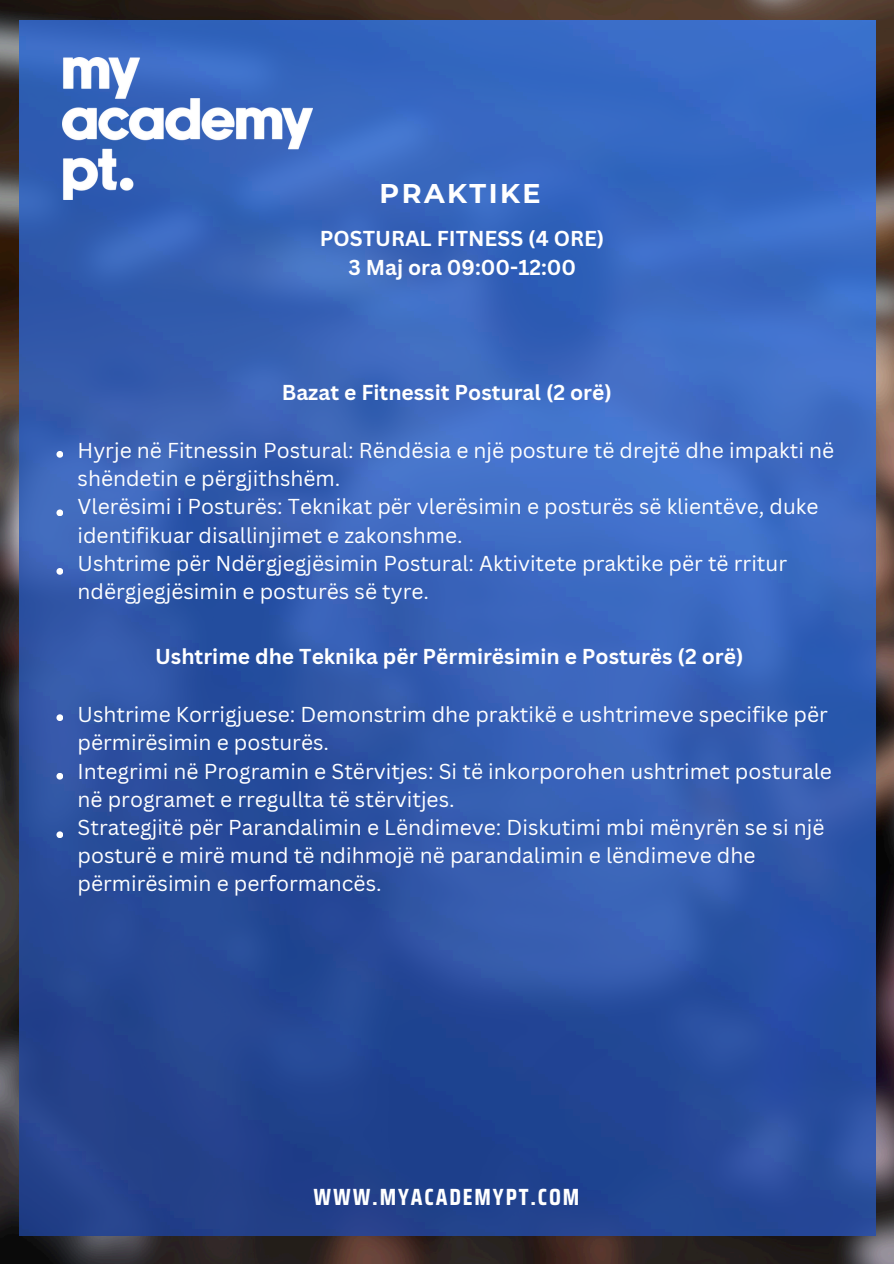
<style>
.page{position:relative;width:894px;height:1264px;background:#fff}
.page>*{position:absolute;margin:0;border:0;box-sizing:border-box;transform-origin:0 0}
.t1{font:700 27px "Montserrat";letter-spacing:.09em;color:#fff}
.t2{font:700 23.4px "Saira Condensed";letter-spacing:.08em;color:#fff}
.t3{font:21px/28.2px "Canva Sans";color:#fff}
.t4{font:700 21px/29.2px "Canva Sans";color:#fff;text-align:center}
</style>
<div class="page">
<img style="left:0;top:0;width:893px;height:1263px">
<img style="left:19px;top:21px;width:856px;height:1214px">
<svg style="left:56px;top:451px;width:7px;height:6px"></svg>
<svg style="left:56px;top:509px;width:7px;height:7px"></svg>
<svg style="left:56px;top:568px;width:7px;height:6px"></svg>
<svg style="left:56px;top:714px;width:7px;height:7px"></svg>
<svg style="left:56px;top:772px;width:7px;height:7px"></svg>
<svg style="left:56px;top:831px;width:7px;height:7px"></svg>
<img style="left:63px;top:58px;width:249px;height:142px">
<p class="t1" style="left:379px;top:177px;width:162px">PRAKTIKE</p>
<p class="t4" style="left:319px;top:223px;width:286px">POSTURAL FITNESS (4 ORE)<br>3 Maj ora 09:00-12:00</p>
<h1 class="t4" style="left:281px;top:377px;width:331px">Bazat e Fitnessit Postural (2 orë)</h1>
<h3 class="t3" style="left:77px;top:436px;width:758px">Hyrje në Fitnessin Postural: Rëndësia e një posture të drejtë dhe impakti në shëndetin e përgjithshëm.<br>Vlerësimi i Posturës: Teknikat për vlerësimin e posturës së klientëve, duke identifikuar disallinjimet e zakonshme.<br>Ushtrime për Ndërgjegjësimin Postural: Aktivitete praktike për të rritur ndërgjegjësimin e posturës së tyre.</h3>
<h3 class="t4" style="left:155px;top:640px;width:590px">Ushtrime dhe Teknika për Përmirësimin e Posturës (2 orë)</h3>
<p class="t3" style="left:77px;top:700px;width:755px">Ushtrime Korrigjuese: Demonstrim dhe praktikë e ushtrimeve specifike për përmirësimin e posturës.<br>Integrimi në Programin e Stërvitjes: Si të inkorporohen ushtrimet posturale në programet e rregullta të stërvitjes.<br>Strategjitë për Parandalimin e Lëndimeve: Diskutimi mbi mënyrën se si një posturë e mirë mund të ndihmojë në parandalimin e lëndimeve dhe përmirësimin e performancës.</p>
<h3 class="t2" style="left:313px;top:1178px;width:267px">WWW.MYACADEMYPT.COM</h3>
</div>
